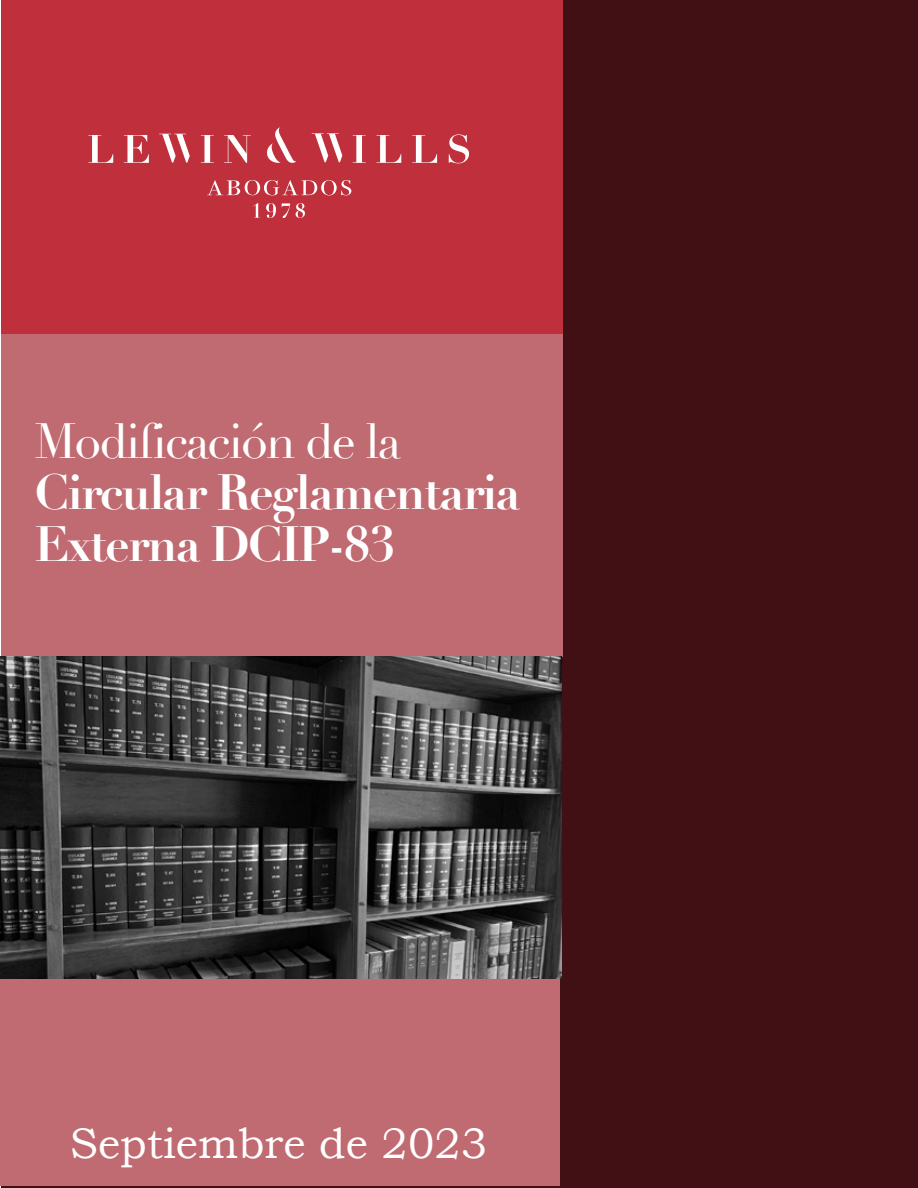
<style>
.page{position:relative;width:918px;height:1188px;background:#fff}
.page>*{position:absolute;margin:0;border:0;box-sizing:border-box;transform-origin:0 0}
.t1{font:700 48.45px/51.2px "Didot";letter-spacing:-.04em;color:#fff}
.t2{font:48.45px "Didot";letter-spacing:-.04em;color:#fff}
.t3{font:42.75px "Bookman Old Style";color:#fff}
</style>
<div class="page">
<div style="left:1px;top:0;width:917px;height:1188px;background:#401014"></div>
<div style="left:1px;top:335px;width:562px;height:322px;background:#c06a71"></div>
<div style="left:1px;top:0;width:562px;height:334px;background:#c0303c"></div>
<div style="left:0;top:863px;width:560px;height:322px;background:#c06a71"></div>
<svg style="left:207px;top:180px;width:144px;height:15px"></svg>
<svg style="left:88px;top:135px;width:25px;height:28px"></svg>
<svg style="left:124px;top:135px;width:25px;height:28px"></svg>
<svg style="left:159px;top:134px;width:31px;height:29px"></svg>
<svg style="left:201px;top:135px;width:13px;height:28px"></svg>
<svg style="left:224px;top:135px;width:27px;height:28px"></svg>
<svg style="left:353px;top:135px;width:13px;height:28px"></svg>
<svg style="left:377px;top:135px;width:24px;height:28px"></svg>
<svg style="left:412px;top:135px;width:25px;height:28px"></svg>
<svg style="left:449px;top:134px;width:20px;height:29px"></svg>
<svg style="left:312px;top:133px;width:30px;height:29px"></svg>
<svg style="left:267px;top:127px;width:29px;height:36px"></svg>
<svg style="left:253px;top:203px;width:7px;height:15px"></svg>
<svg style="left:266px;top:203px;width:10px;height:15px"></svg>
<svg style="left:282px;top:203px;width:8px;height:15px"></svg>
<svg style="left:296px;top:203px;width:9px;height:15px"></svg>
<svg style="left:0;top:656px;width:562px;height:323px;background:#434343"></svg>
<p class="t2" style="left:34px;top:413px;width:368px">Modificación de la</p>
<p class="t1" style="left:34px;top:467px;width:488px">Circular Reglamentaria<br>Externa DCIP-83</p>
<p class="t3" style="left:70px;top:1115px;width:419px">Septiembre de 2023</p>
</div>
